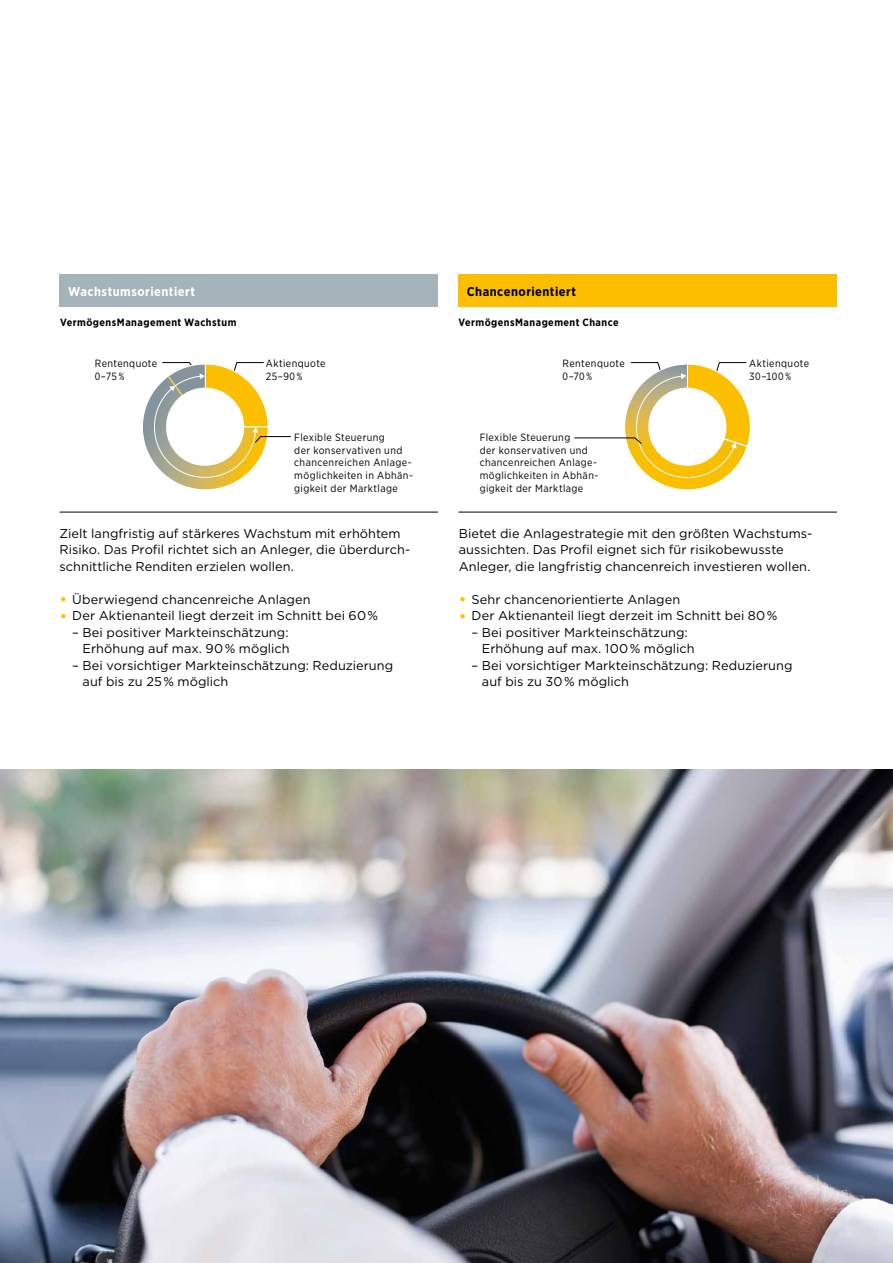
<style>
.page{position:relative;width:893px;height:1263px;background:#fff}
.page>*{position:absolute;margin:0;border:0;box-sizing:border-box;transform-origin:0 0}
.t1{font:12.75px/16.5px "Gotham";letter-spacing:.005em;color:#000}
.t2{font:700 12.75px "Gotham Narrow";letter-spacing:.04em;color:#fff}
.t3{font:700 12.75px "Gotham Narrow";letter-spacing:.04em;color:#000}
.t4{font:10.5px/12.8px "Gotham Narrow";letter-spacing:.04em;color:#000}
.t5{font:700 10.5px "Gotham Narrow";letter-spacing:.045em;color:#000}
.s1{font-size:16.5px;color:#fcbf00}
</style>
<div class="page">
<img style="left:0;top:769px;width:893px;height:494px">
<hr style="left:458px;top:512px;width:379px;height:1px;background:#000">
<hr style="left:60px;top:512px;width:378px;height:1px;background:#000">
<div style="left:458px;top:274px;width:379px;height:33px;background:#fcbf00"></div>
<div style="left:60px;top:274px;width:378px;height:33px;background:#a5b3bb"></div>
<svg style="left:143px;top:362px;width:148px;height:128px"></svg>
<svg style="left:574px;top:362px;width:177px;height:128px"></svg>
<p class="t2" style="left:68px;top:283px;width:128px">Wachstumsorientiert</p>
<p class="t3" style="left:467px;top:283px;width:111px">Chancenorientiert</p>
<p class="t5" style="left:60px;top:316px;width:178px">VermögensManagement Wachstum</p>
<p class="t4" style="left:95px;top:357px;width:64px">Rentenquote<br>0–75 %</p>
<p class="t4" style="left:266px;top:357px;width:61px">Aktienquote<br>25–90 %</p>
<p class="t5" style="left:458px;top:316px;width:162px">VermögensManagement Chance</p>
<p class="t4" style="left:563px;top:357px;width:64px">Rentenquote<br>0–70 %</p>
<p class="t4" style="left:749px;top:357px;width:61px">Aktienquote<br>30–100 %</p>
<p class="t4" style="left:294px;top:431px;width:120px">Flexible Steuerung<br>der konservativen und chancenreichen Anlage&shy;möglichkeiten in Abhän&shy;gigkeit der Marktlage</p>
<p class="t4" style="left:480px;top:431px;width:120px">Flexible Steuerung<br>der konservativen und chancenreichen Anlage&shy;möglichkeiten in Abhän&shy;gigkeit der Marktlage</p>
<p class="t1" style="left:60px;top:525px;width:352px">Zielt langfristig auf stärkeres Wachstum mit erhöhtem<br>Risiko. Das Profil richtet sich an Anleger, die überdurch&shy;schnittliche Renditen erzielen wollen.</p>
<p class="t1" style="left:60px;top:591px;width:253px"><span class="s1">•</span> Überwiegend chancenreiche Anlagen</p>
<p class="t1" style="left:60px;top:607px;width:320px"><span class="s1">•</span> Der Aktienanteil liegt derzeit im Schnitt bei 60 %</p>
<p class="t1" style="left:72px;top:624px;width:219px;text-align:right">– Bei positiver Markteinschätzung:<br>Erhöhung auf max. 90 % möglich</p>
<p class="t1" style="left:83px;top:657px;width:312px;text-indent:-10px">– Bei vorsichtiger Markteinschätzung: Reduzierung auf bis zu 25 % möglich</p>
<p class="t1" style="left:459px;top:525px;width:353px">Bietet die Anlagestrategie mit den größten Wachstums&shy;aussichten. Das Profil eignet sich für risikobewusste<br>Anleger, die langfristig chancenreich investieren wollen.</p>
<p class="t1" style="left:459px;top:591px;width:223px"><span class="s1">•</span> Sehr chancenorientierte Anlagen</p>
<p class="t1" style="left:459px;top:607px;width:320px"><span class="s1">•</span> Der Aktienanteil liegt derzeit im Schnitt bei 80 %</p>
<p class="t1" style="left:482px;top:624px;width:214px;text-indent:-10px">– Bei positiver Markteinschätzung:<br>Erhöhung auf max. 100 % möglich</p>
<p class="t1" style="left:482px;top:657px;width:312px;text-indent:-10px">– Bei vorsichtiger Markteinschätzung: Reduzierung auf bis zu 30 % möglich</p>
</div>
